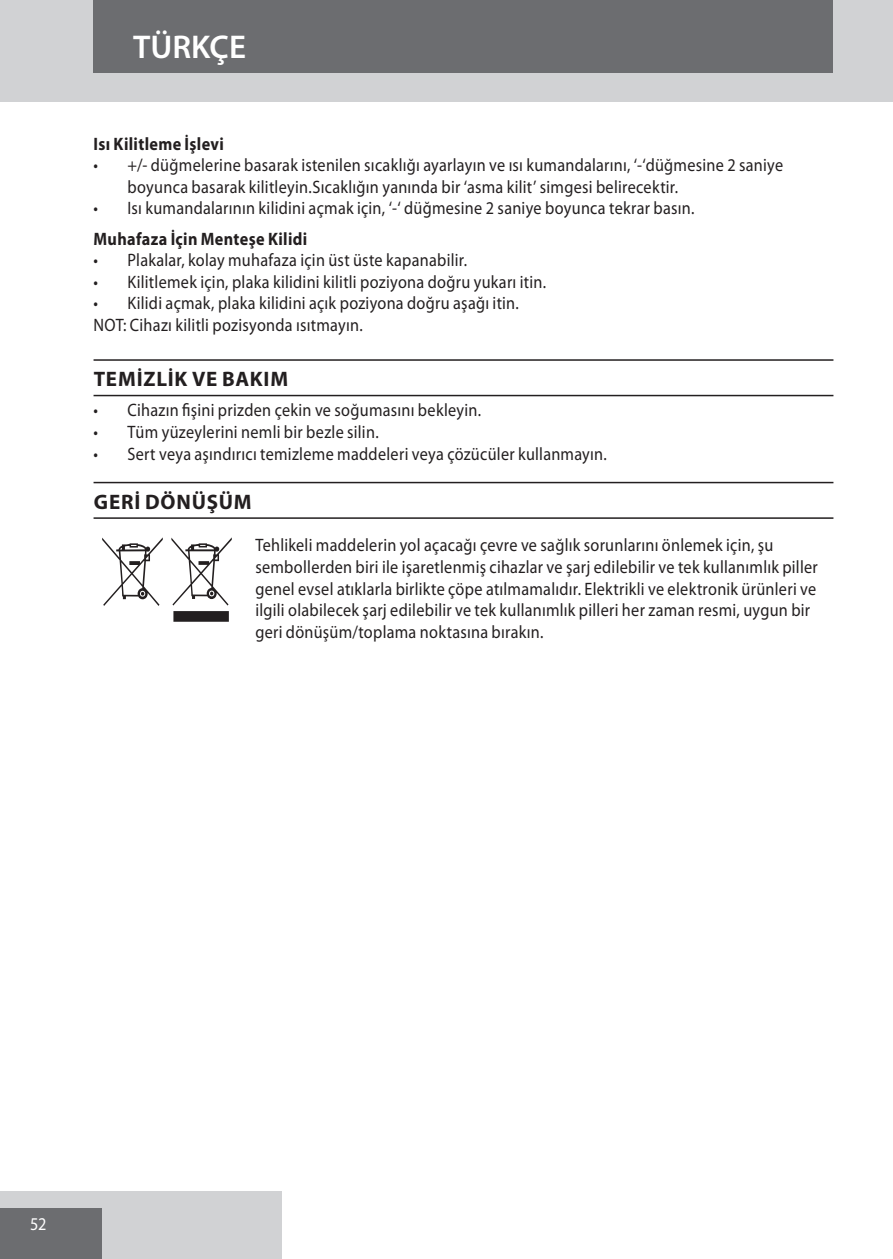
<style>
.page{position:relative;width:893px;height:1259px;background:#fff}
.page>*{position:absolute;margin:0;border:0;box-sizing:border-box;transform-origin:0 0}
.default{font:120px "Myriad Mine";color:#231f20;scale:.9 1}
.t1{font:600 33px "Myriad Pro";color:#fff}
.heading{font:700 21px "Myriad Pro";letter-spacing:.04em;color:#231f20}
.default-2{font:18px/21.6px "Myriad Pro";letter-spacing:.015em;color:#231f20;scale:.9 1}
.Subheading{font:700 18px "Myriad Pro";letter-spacing:.02em;color:#231f20;scale:.9 1}
.t2{font:18px "Myriad Pro";color:#fff;scale:.9 1}
</style>
<div class="page">
<div style="left:0;top:0;width:893px;height:102px;background:#d1d2d4"></div>
<div style="left:0;top:1191px;width:282px;height:68px;background:#d1d2d4"></div>
<div style="left:0;top:1208px;width:102px;height:51px;background:#6c6d70"></div>
<div style="left:94px;top:0;width:739px;height:73px;background:#6c6d70"></div>
<hr style="left:94px;top:359px;width:739px;height:2px;background:#231f20">
<hr style="left:94px;top:395px;width:739px;height:1px;background:#231f20">
<hr style="left:94px;top:482px;width:739px;height:1px;background:#231f20">
<hr style="left:94px;top:517px;width:739px;height:2px;background:#231f20">
<p class="t1" style="left:133px;top:25px;width:114px">TÜRKÇE</p>
<p class="Subheading" style="left:94px;top:132px;width:146px">Isı Kilitleme İşlevi</p>
<p class="default-2" style="left:128px;top:154px;width:730px;text-indent:-34px">• +/- düğmelerine basarak istenilen sıcaklığı ayarlayın ve ısı kumandalarını, ‘-‘düğmesine 2 saniye boyunca basarak kilitleyin.Sıcaklığın yanında bir ‘asma kilit’ simgesi belirecektir.</p>
<p class="default-2" style="left:94px;top:197px;width:669px">• Isı kumandalarının kilidini açmak için, ‘-‘ düğmesine 2 saniye boyunca tekrar basın.</p>
<p class="Subheading" style="left:94px;top:227px;width:239px">Muhafaza İçin Menteşe Kilidi</p>
<p class="default-2" style="left:94px;top:249px;width:416px">• Plakalar, kolay muhafaza için üst üste kapanabilir.</p>
<p class="default-2" style="left:94px;top:271px;width:504px">• Kilitlemek için, plaka kilidini kilitli poziyona doğru yukarı itin.</p>
<p class="default-2" style="left:94px;top:292px;width:474px">• Kilidi açmak, plaka kilidini açık poziyona doğru aşağı itin.</p>
<p class="default-2" style="left:94px;top:314px;width:301px">NOT: Cihazı kilitli pozisyonda ısıtmayın.</p>
<p class="heading" style="left:94px;top:365px;width:196px">TEMİZLİK VE BAKIM</p>
<p class="default-2" style="left:94px;top:399px;width:432px">• Cihazın fişini prizden çekin ve soğumasını bekleyin.</p>
<p class="default-2" style="left:94px;top:421px;width:318px">• Tüm yüzeylerini nemli bir bezle silin.</p>
<p class="default-2" style="left:94px;top:442px;width:572px">• Sert veya aşındırıcı temizleme maddeleri veya çözücüler kullanmayın.</p>
<p class="heading" style="left:94px;top:488px;width:159px">GERİ DÖNÜŞÜM</p>
<p class="default" style="left:102px;top:521px;width:151px">W</p>
<p class="default-2" style="left:255px;top:534px;width:626px">Tehlikeli maddelerin yol açacağı çevre ve sağlık sorunlarını önlemek için, şu sembollerden biri ile işaretlenmiş cihazlar ve şarj edilebilir ve tek kullanımlık piller genel evsel atıklarla birlikte çöpe atılmamalıdır. Elektrikli ve elektronik ürünleri ve ilgili olabilecek şarj edilebilir ve tek kullanımlık pilleri her zaman resmi, uygun bir geri dönüşüm/toplama noktasına bırakın.</p>
<p class="t2" style="left:30px;top:1212px;width:20px">52</p>
</div>
